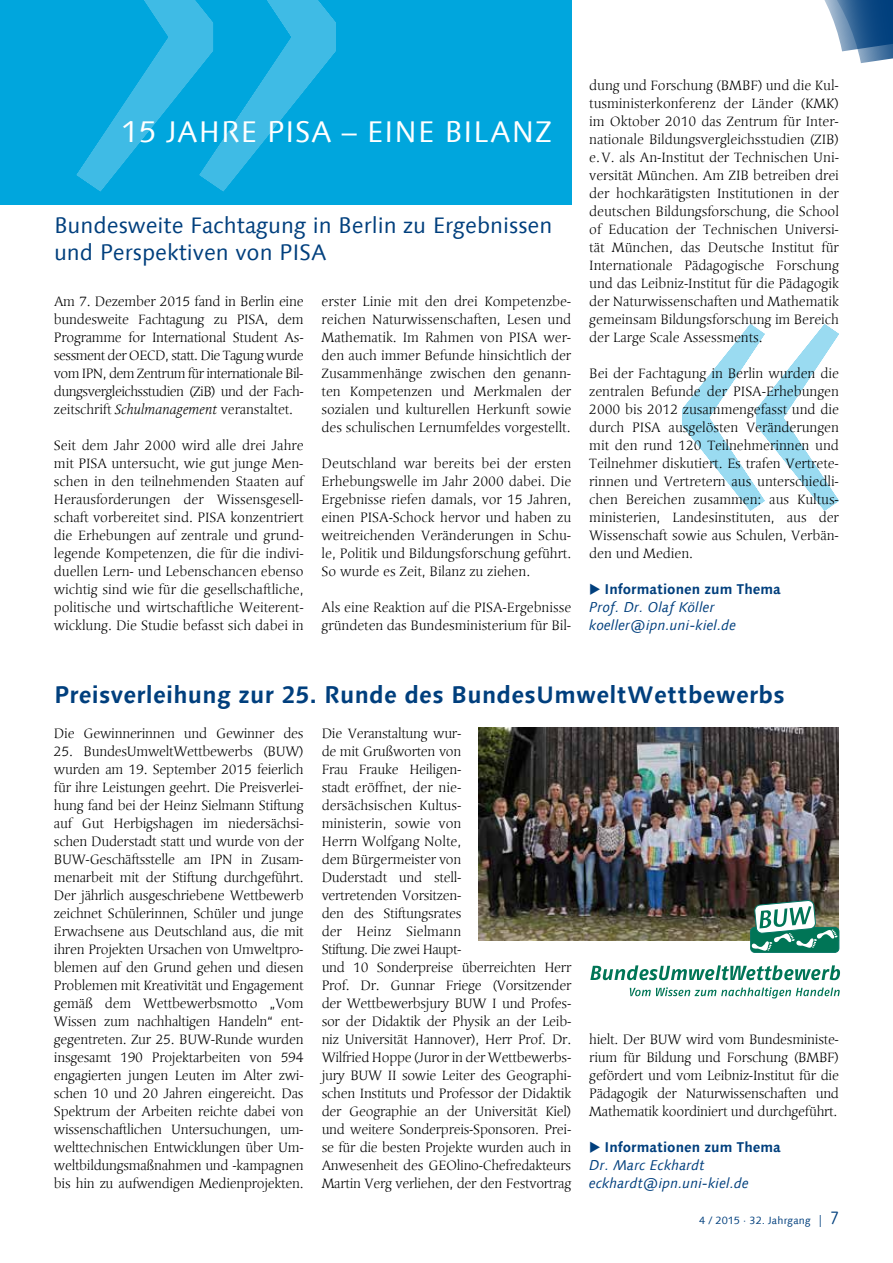
<style>
.page{position:relative;width:893px;height:1263px;background:#fff}
.page>*{position:absolute;margin:0;border:0;box-sizing:border-box;transform-origin:0 0}
.t1{font:30px "Linotype Syntax Com";letter-spacing:.02em;color:#fff}
.t2{font:700 24px "Linotype Syntax Com";letter-spacing:.01em;color:#003f7d}
.t3{font:22.5px/27px "Linotype Syntax Com";color:#003f7d}
.t4{font:italic 14.25px/18px "Linotype Syntax Com";color:#003f7d}
.t5{font:300 13.5px/18px "Linotype Syntax Srf Com";letter-spacing:-.02em;color:#000;text-align:justify}
.t6{font:10.5px "Linotype Syntax Com";letter-spacing:.02em;color:#003f7d}
.s1{font-style:italic}
.s2{font-weight:700;font-style:normal}
.s3{font-weight:300;font-size:12px}
.s4{font-size:18px}
</style>
<div class="page">
<svg style="left:682px;top:324px;width:157px;height:187px"></svg>
<svg style="left:824px;top:0;width:69px;height:63px"></svg>
<div style="left:0;top:0;width:571px;height:204px;background:#00a6dd"></div>
<svg style="left:77px;top:0;width:259px;height:191px"></svg>
<img style="left:478px;top:727px;width:361px;height:214px">
<div style="left:750px;top:927px;width:89px;height:26px;border:1px solid #037563;border-radius:4px"></div>
<svg style="left:751px;top:900px;width:87px;height:51px"></svg>
<svg style="left:590px;top:965px;width:250px;height:15px"></svg>
<svg style="left:630px;top:987px;width:210px;height:11px"></svg>
<h1 class="t1" style="left:121px;top:113px;width:263px">15 Jah re PISA – eine</h1>
<h1 class="t1" style="left:444px;top:113px;width:37px">Bilanz</h1>
<h3 class="t3" style="left:54px;top:211px;width:500px">Bundesweite Fachtagung in Berlin zu Ergebnissen und Perspektiven von PISA</h3>
<p class="t5" style="left:54px;top:292px;width:251px">Am 7. Dezember 2015 fand in Berlin eine bundesweite Fachtagung zu PISA, dem Programme for International Student As&shy;sessment der OECD, statt. Die Tagung wurde vom IPN, dem Zentrum für internationale Bil&shy;dungsvergleichsstudien (ZiB) und der Fach&shy;zeitschrift <span class="s1">Schulmanagement</span> veranstaltet.</p>
<p class="t5" style="left:54px;top:436px;width:251px">Seit dem Jahr 2000 wird alle drei Jahre mit PISA untersucht, wie gut junge Men&shy;schen in den teilnehmenden Staaten auf Herausforderungen der Wissensgesell&shy;schaft vorbereitet sind. PISA konzentriert die Erhebungen auf zentrale und grund&shy;legende Kompetenzen, die für die indivi&shy;duellen Lern- und Lebenschancen ebenso wichtig sind wie für die gesellschaftliche, politische und wirtschaftliche Weiterent&shy;wicklung. Die Studie befasst sich dabei in</p>
<p class="t5" style="left:322px;top:292px;width:251px">erster Linie mit den drei Kompetenzbe&shy;reichen Naturwissenschaften, Lesen und Mathematik. Im Rahmen von PISA wer&shy;den auch immer Befunde hinsichtlich der Zusammenhänge zwischen den genann&shy;ten Kompetenzen und Merkmalen der sozialen und kulturellen Herkunft sowie des schulischen Lernumfeldes vorgestellt.</p>
<p class="t5" style="left:322px;top:454px;width:251px">Deutschland war bereits bei der ersten Erhebungswelle im Jahr 2000 dabei. Die Ergebnisse riefen damals, vor 15 Jahren, einen PISA-Schock hervor und haben zu weitreichenden Veränderungen in Schu&shy;le, Politik und Bildungsforschung geführt.<br>So wurde es Zeit, Bilanz zu ziehen.</p>
<p class="t5" style="left:322px;top:598px;width:251px">Als eine Reaktion auf die PISA-Ergebnisse gründeten das Bundesministerium für Bil-</p>
<p class="t5" style="left:589px;top:76px;width:251px">dung und Forschung (BMBF) und die Kul&shy;tusministerkonferenz der Länder (KMK) im Oktober 2010 das Zentrum für Inter&shy;nationale Bildungsvergleichsstudien (ZIB) e.V. als An-Institut der Technischen Uni&shy;versität München. Am ZIB betreiben drei der hochkarätigsten Institutionen in der deutschen Bildungsforschung, die School of Education der Technischen Universi&shy;tät München, das Deutsche Institut für Internationale Pädagogische Forschung und das Leibniz-Institut für die Pädagogik der Naturwissenschaften und Mathematik gemeinsam Bildungsforschung im Bereich der Large Scale Assessments.</p>
<p class="t5" style="left:589px;top:364px;width:251px">Bei der Fachtagung in Berlin wurden die zentralen Befunde der PISA-Erhebungen 2000 bis 2012 zusammengefasst und die durch PISA ausgelösten Veränderungen mit den rund 120 Teilnehmerinnen und Teilnehmer diskutiert. Es trafen Vertrete&shy;rinnen und Vertretern aus unterschiedli&shy;chen Bereichen zusammen: aus Kultus&shy;ministerien, Landesinstituten, aus der Wissenschaft sowie aus Schulen, Verbän&shy;den und Medien.</p>
<p class="t4" style="left:589px;top:580px;width:193px">◆ <span class="s2">Informationen zum Thema<br></span>Prof. Dr. Olaf Köller koeller@ipn.uni-kiel.de</p>
<h2 class="t2" style="left:54px;top:679px;width:732px">Preisverleihung zur 25. Runde des BundesUmweltWettbewerbs</h2>
<p class="t5" style="left:54px;top:724px;width:251px">Die Gewinnerinnen und Gewinner des</p>
<p class="t5" style="left:54px;top:742px;width:251px">25. BundesUmweltWettbewerbs (BUW) wurden am 19. September 2015 feierlich für ihre Leistungen geehrt. Die Preisverlei&shy;hung fand bei der Heinz Sielmann Stiftung auf Gut Herbigshagen im niedersächsi&shy;schen Duderstadt statt und wurde von der BUW-Geschäftsstelle am IPN in Zusam&shy;menarbeit mit der Stiftung durchgeführt.<br>Der jährlich ausgeschriebene Wettbewerb zeichnet Schülerinnen, Schüler und junge Erwachsene aus Deutschland aus, die mit ihren Projekten Ursachen von Umweltpro&shy;blemen auf den Grund gehen und diesen Problemen mit Kreativität und Engagement gemäß dem Wettbewerbsmotto „Vom Wissen zum nachhaltigen Handeln“ ent&shy;gegentreten. Zur 25. BUW-Runde wurden insgesamt 190 Projektarbeiten von 594 engagierten jungen Leuten im Alter zwi&shy;schen 10 und 20 Jahren eingereicht. Das Spektrum der Arbeiten reichte dabei von wissenschaftlichen Untersuchungen, um&shy;welttechnischen Entwicklungen über Um&shy;weltbildungsmaßnahmen und -kampagnen bis hin zu aufwendigen Medienprojekten.</p>
<p class="t5" style="left:322px;top:724px;width:251px;text-align:left">Die Veranstaltung wur-<br>de mit Grußworten von<br>Frau Frauke Heiligen-<br>stadt eröffnet, der nie-<br>dersächsischen Kultus-<br>ministerin, sowie von<br>Herrn Wolfgang Nolte,<br>dem Bürgermeister von<br>Duderstadt und stell-<br>vertretenden Vorsitzen-<br>den des Stiftungsrates<br>der Heinz Sielmann<br>Stiftung. Die zwei Haupt-<br>und 10 Sonderpreise überreichten Herr<br>Prof. Dr. Gunnar Friege (Vorsitzender der Wettbewerbsjury BUW I und Profes&shy;sor der Didaktik der Physik an der Leib&shy;niz Universität Hannover), Herr Prof. Dr.<br>Wilfried Hoppe (Juror in der Wettbewerbs&shy;jury BUW II sowie Leiter des Geographi&shy;schen Instituts und Professor der Didaktik der Geographie an der Universität Kiel) und weitere Sonderpreis-Sponsoren. Prei&shy;se für die besten Projekte wurden auch in<br>Anwesenheit des GEOlino-Chefredakteurs<br>Martin Verg verliehen, der den Festvortrag</p>
<p class="t5" style="left:589px;top:1030px;width:251px">hielt. Der BUW wird vom Bundesministe&shy;rium für Bildung und Forschung (BMBF) gefördert und vom Leibniz-Institut für die Pädagogik der Naturwissenschaften und Mathematik koordiniert und durchgeführt.</p>
<p class="t4" style="left:589px;top:1138px;width:193px">◆ <span class="s2">Informationen zum Thema<br></span>Dr. Marc Eckhardt eckhardt@ipn.uni-kiel.de</p>
<p class="t6" style="left:699px;top:1214px;width:141px">4 / 2015 · 32. Jahrgang <span class="s3">|</span> <span class="s4">7</span></p>
</div>
